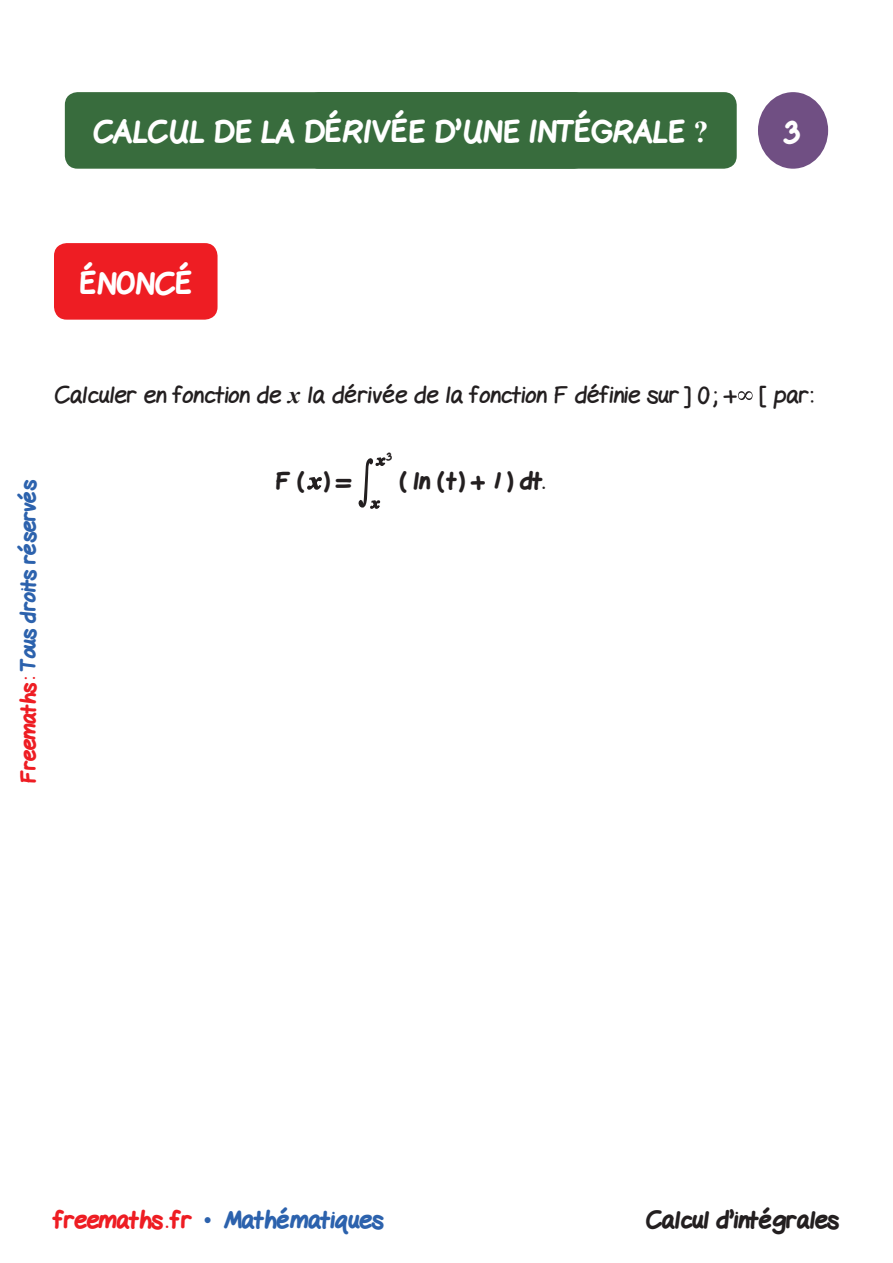
<style>
.page{position:relative;width:893px;height:1263px;background:#fff}
.page>*{position:absolute;margin:0;border:0;box-sizing:border-box;transform-origin:0 0}
.t1{font:800 30px "Gel Pen";color:#fff}
.Texte-Enonce{font:24px "Gel Pen";color:#231f20}
.Texte-Enonce-2{font:800 24px "Gel Pen";color:#231f20}
.t2{font:800 24px "Gel Pen";color:#2c62ad}
.t3{font:800 21px "Gel Pen";letter-spacing:-.01em;color:#2c62ad}
.t4{font:800 10.5px "Gel Pen";color:#231f20}
.s1{font-family:"Times New Roman";font-weight:700}
.s2{color:#ee1d23}
.s3{font-family:"Times New Roman";font-weight:700;font-style:italic}
.s4{font-family:"Times New Roman";font-weight:400}
</style>
<div class="page">
<div style="left:54px;top:243px;width:164px;height:77px;background:#ee1d23;border-radius:13px"></div>
<svg style="left:738px;top:391px;width:14px;height:9px"></svg>
<svg style="left:307px;top:477px;width:15px;height:13px"></svg>
<svg style="left:358px;top:457px;width:28px;height:52px"></svg>
<div style="left:758px;top:92px;width:70px;height:77px;background:#704f83;border-radius:50%"></div>
<div style="left:65px;top:92px;width:672px;height:77px;background:#386c3d;border-radius:13px"></div>
<p class="t1" style="left:93px;top:109px;width:617px">CALCUL DE LA DÉRIVÉE D’UNE INTÉGRALE <span class="s1">?</span></p>
<p class="t1" style="left:785px;top:109px;width:16px">3</p>
<p class="t1" style="left:406px;top:109px;width:83px">TITRE</p>
<p class="t1" style="left:80px;top:260px;width:114px">ÉNONCÉ</p>
<p class="t3" style="left:12px;top:783px;width:305px;rotate:-90deg"><span class="s2">Freemaths:</span> Tous droits réservés</p>
<p class="Texte-Enonce" style="left:54px;top:375px;width:761px">Calculer en fonction de <span class="s3">x</span> la dérivée de la fonction F définie sur ] 0 ; + [ par:</p>
<p class="Texte-Enonce-2" style="left:276px;top:462px;width:77px">F ( ) =</p>
<p class="t4" style="left:387px;top:448px;width:7px">3</p>
<p class="Texte-Enonce-2" style="left:399px;top:462px;width:147px">( ln (t) + 1 ) dt.</p>
<p class="t2" style="left:54px;top:1201px;width:331px"><span class="s2">freemaths . fr</span> <span class="s4">•</span> Mathématiques</p>
<p class="Texte-Enonce-2" style="left:646px;top:1201px;width:195px">Calcul d’intégrales</p>
</div>
